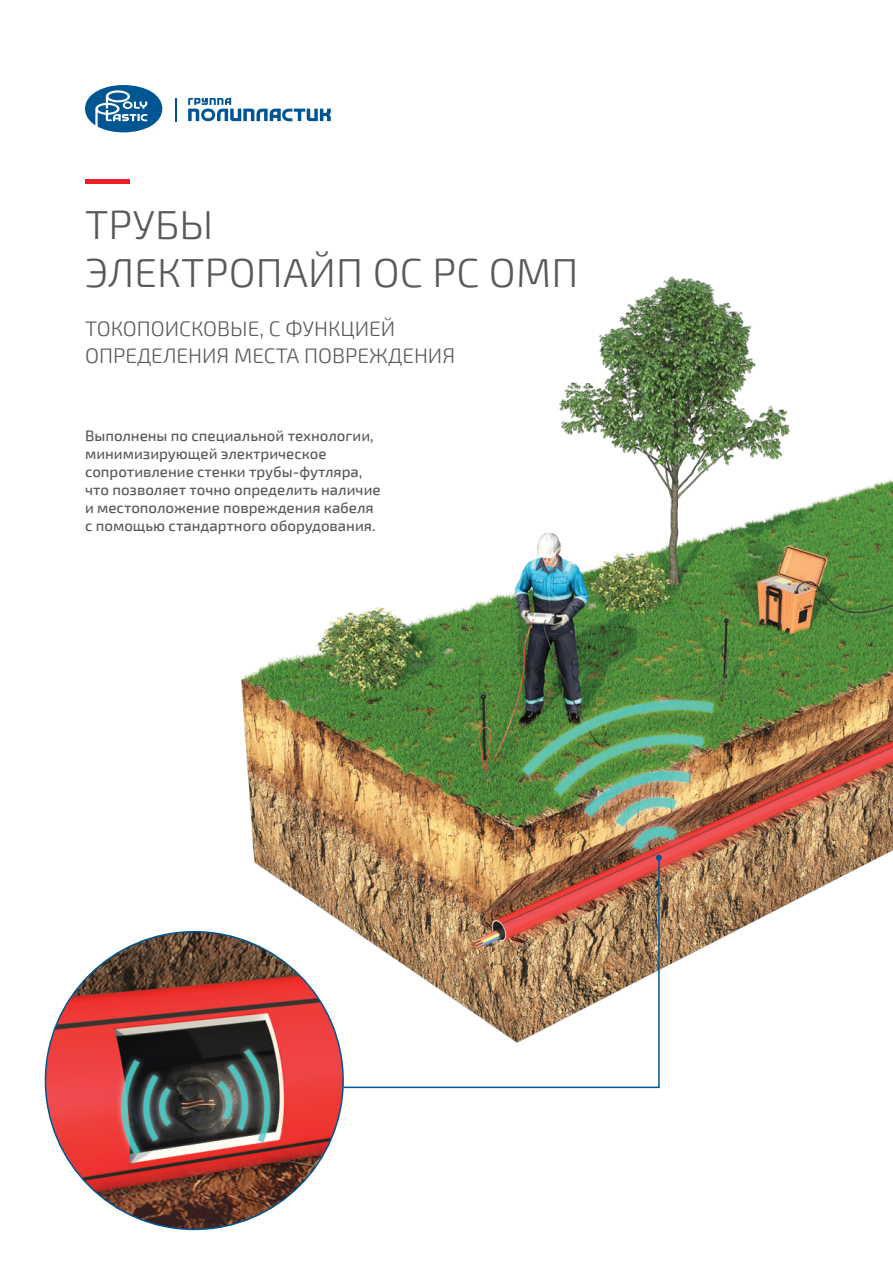
<style>
.page{position:relative;width:893px;height:1263px;background:#fff}
.page>*{position:absolute;margin:0;border:0;box-sizing:border-box;transform-origin:0 0}
.t1{font:300 40.5px/48.3px "Exo 2";letter-spacing:.005em;color:#58595b}
.t2{font:300 21px/27px "Exo 2";color:#58595b}
.t3{font:500 15px/18px "Exo 2";color:#58595b}
</style>
<div class="page">
<svg style="left:85px;top:85px;width:77px;height:47px"></svg>
<svg style="left:188px;top:98px;width:44px;height:23px"></svg>
<svg style="left:176px;top:98px;width:1px;height:23px"></svg>
<hr style="left:85px;top:179px;width:45px;height:4px;background:#ed1d24">
<img style="left:232px;top:108px;width:661px;height:945px">
<img style="left:45px;top:932px;width:298px;height:297px;border-radius:149px">
<img style="left:342px;top:856px;width:318px;height:233px">
<svg style="left:656px;top:855px;width:6px;height:6px"></svg>
<h1 class="t1" style="left:85px;top:201px;width:495px">ТРУБЫ<br>ЭЛЕКТРОПАЙП ОС РС ОМП</h1>
<h2 class="t2" style="left:85px;top:315px;width:372px">ТОКОПОИСКОВЫЕ, С ФУНКЦИЕЙ<br>ОПРЕДЕЛЕНИЯ МЕСТА ПОВРЕЖДЕНИЯ</h2>
<p class="t3" style="left:85px;top:427px;width:297px">Выполнены по специальной технологии, минимизирующей электрическое сопротивление стенки трубы-футляра, что позволяет точно определить наличие и местоположение повреждения кабеля с помощью стандартного оборудования.</p>
</div>
